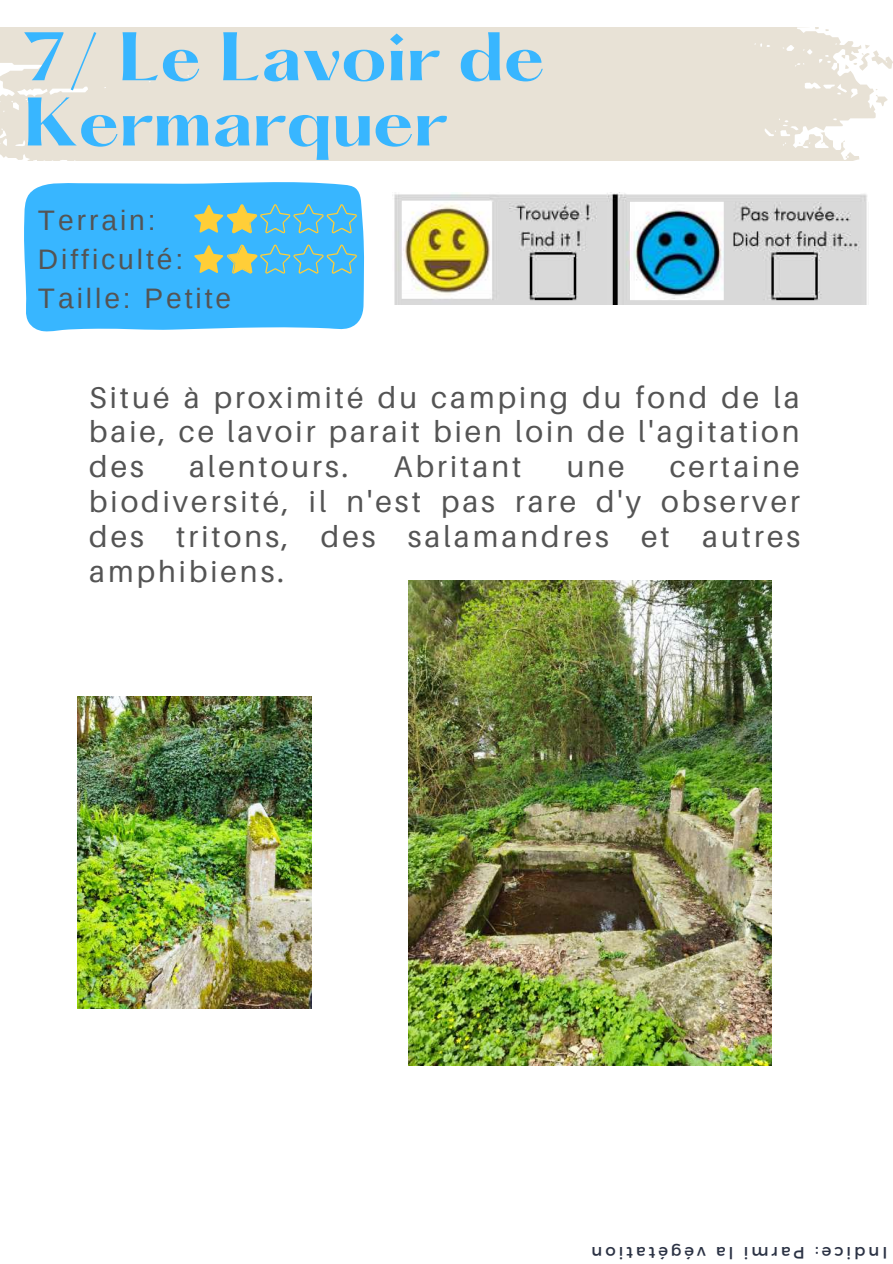
<style>
.page{position:relative;width:893px;height:1264px;background:#fff}
.page>*{position:absolute;margin:0;border:0;box-sizing:border-box;transform-origin:0 0}
.t1{font:700 60px/65.2px "Hatton";color:#38b6ff}
.t2{font:30px/34.8px "Aileron";letter-spacing:.1em;color:#545454;text-align:justify}
.t3{font:28.2px/39.3px "Arimo";letter-spacing:.105em;color:#545454}
.t4{font:16.5px "Montserrat";color:#2b3244}
</style>
<div class="page">
<div style="left:0;top:28px;width:875px;height:132px;background:#e8e2d6"></div>
<svg style="left:841px;top:45px;width:51px;height:26px"></svg>
<svg style="left:876px;top:89px;width:11px;height:17px"></svg>
<img style="left:394px;top:192px;width:473px;height:112px">
<div style="left:24px;top:182px;width:340px;height:150px;background:#38b6ff"></div>
<img style="left:408px;top:580px;width:363px;height:485px">
<img style="left:77px;top:696px;width:234px;height:312px">
<svg style="left:194px;top:204px;width:163px;height:29px;background:#6bbccb"></svg>
<svg style="left:194px;top:244px;width:163px;height:30px;background:#69bbcc"></svg>
<h1 class="t1" style="left:24px;top:31px;width:522px">7/ Le Lavoir de<br>Kermarquer</h1>
<p class="t3" style="left:38px;top:200px;width:195px">Terrain:<br>Difficulté:<br>Taille: Petite</p>
<p class="t2" style="left:89px;top:379px;width:712px">Situé à proximité du camping du fond de la baie, ce lavoir parait bien loin de l'agitation des</p>
<p class="t2" style="left:189px;top:448px;width:161px">alentours.</p>
<p class="t2" style="left:393px;top:448px;width:129px">Abritant</p>
<p class="t2" style="left:566px;top:448px;width:59px">une</p>
<p class="t2" style="left:89px;top:448px;width:712px;text-indent:580px">certaine biodiversité, il n'est pas rare d'y observer des tritons, des salamandres et autres amphibiens.</p>
<p class="t4" style="left:705px;top:1263px;width:116px;rotate:-180deg">v é g é at oit n</p>
<p class="t4" style="left:733px;top:1263px;width:19px;rotate:-180deg">al</p>
<p class="t4" style="left:804px;top:1263px;width:63px;rotate:-180deg">P a mr i</p>
<p class="t4" style="left:887px;top:1263px;width:74px;rotate:-180deg">nI d ci e :</p>
</div>
